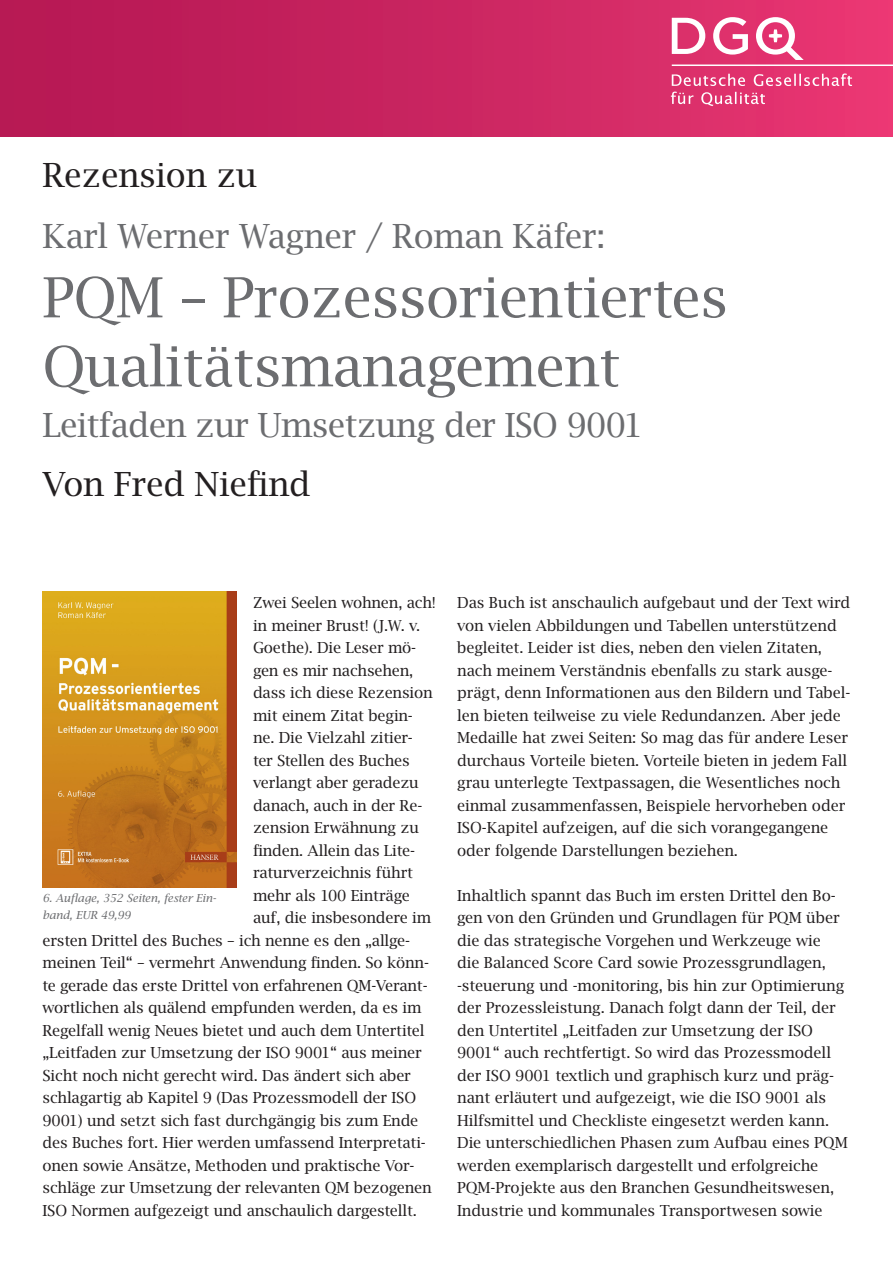
<style>
.page{position:relative;width:893px;height:1263px;background:#fff}
.page>*{position:absolute;margin:0;border:0;box-sizing:border-box;transform-origin:0 0}
.TB_Headline{font:60px/69px "Lucida Bright EF";letter-spacing:-.01em;color:#6c6d70}
.TB_Headline-2{font:36px "Lucida Bright EF";letter-spacing:-.02em;color:#6c6d70}
.TB_Headline-3{font:36px "Lucida Bright EF";letter-spacing:-.005em;color:#231f20}
.t1{font:16.5px/22.5px "Lucida Bright EF";letter-spacing:-.005em;color:#231f20}
.t2{font:italic 12px/16.5px "Lucida Bright EF";color:#6c6d70}
</style>
<div class="page">
<div style="left:0;top:0;width:893px;height:136px;background:linear-gradient(to right,#b21651,#e83672)"></div>
<svg style="left:671px;top:17px;width:222px;height:89px;background:#e85285"></svg>
<img style="left:43px;top:591px;width:193px;height:297px">
<p class="TB_Headline-3" style="left:43px;top:156px;width:216px">Rezension zu</p>
<p class="TB_Headline-2" style="left:43px;top:217px;width:564px">Karl Werner Wagner / Roman Käfer:</p>
<p class="TB_Headline" style="left:43px;top:263px;width:687px">PQM – Prozessorientiertes<br>Qualitätsmanagement</p>
<p class="TB_Headline-2" style="left:43px;top:406px;width:602px">Leitfaden zur Umsetzung der ISO 9001</p>
<p class="TB_Headline-3" style="left:43px;top:465px;width:270px">Von Fred Niefind</p>
<p class="t1" style="left:253px;top:591px;width:184px">Zwei Seelen wohnen, ach!</p>
<p class="t1" style="left:253px;top:614px;width:169px">in meiner Brust! (J.W. v.</p>
<p class="t1" style="left:253px;top:636px;width:165px">Goethe). Die Leser mö-</p>
<p class="t1" style="left:253px;top:659px;width:162px">gen es mir nachsehen,</p>
<p class="t1" style="left:253px;top:681px;width:181px">dass ich diese Rezension</p>
<p class="t1" style="left:253px;top:704px;width:161px">mit einem Zitat begin-</p>
<p class="t1" style="left:253px;top:726px;width:161px">ne. Die Vielzahl zitier-</p>
<p class="t1" style="left:253px;top:749px;width:158px">ter Stellen des Buches</p>
<p class="t1" style="left:253px;top:771px;width:167px">verlangt aber geradezu</p>
<p class="t1" style="left:253px;top:794px;width:171px">danach, auch in der Re-</p>
<p class="t1" style="left:253px;top:816px;width:168px">zension Erwähnung zu</p>
<p class="t1" style="left:253px;top:839px;width:163px">finden. Allein das Lite-</p>
<p class="t1" style="left:253px;top:861px;width:162px">raturverzeichnis führt</p>
<p class="t1" style="left:253px;top:884px;width:158px">mehr als 100 Einträge</p>
<p class="t1" style="left:253px;top:906px;width:180px">auf, die insbesondere im</p>
<p class="t1" style="left:43px;top:929px;width:369px">ersten Drittel des Buches – ich nenne es den „allge-</p>
<p class="t1" style="left:43px;top:951px;width:388px">meinen Teil“ – vermehrt Anwendung finden. So könn-</p>
<p class="t1" style="left:43px;top:974px;width:387px">te gerade das erste Drittel von erfahrenen QM-Verant-</p>
<p class="t1" style="left:43px;top:996px;width:380px">wortlichen als quälend empfunden werden, da es im</p>
<p class="t1" style="left:43px;top:1019px;width:384px">Regelfall wenig Neues bietet und auch dem Untertitel</p>
<p class="t1" style="left:43px;top:1041px;width:381px">„Leitfaden zur Umsetzung der ISO 9001“ aus meiner</p>
<p class="t1" style="left:43px;top:1064px;width:370px">Sicht noch nicht gerecht wird. Das ändert sich aber</p>
<p class="t1" style="left:43px;top:1086px;width:375px">schlagartig ab Kapitel 9 (Das Prozessmodell der ISO</p>
<p class="t1" style="left:43px;top:1109px;width:377px">9001) und setzt sich fast durchgängig bis zum Ende</p>
<p class="t1" style="left:43px;top:1131px;width:385px">des Buches fort. Hier werden umfassend Interpretati-</p>
<p class="t1" style="left:43px;top:1154px;width:373px">onen sowie Ansätze, Methoden und praktische Vor-</p>
<p class="t1" style="left:43px;top:1176px;width:391px">schläge zur Umsetzung der relevanten QM bezogenen</p>
<p class="t1" style="left:43px;top:1199px;width:376px">ISO Normen aufgezeigt und anschaulich dargestellt.</p>
<p class="t2" style="left:43px;top:890px;width:175px">6. Auflage, 352 Seiten, fester Ein&shy;band, EUR 49,99</p>
<p class="t1" style="left:457px;top:591px;width:395px">Das Buch ist anschaulich aufgebaut und der Text wird von vielen Abbildungen und Tabellen unterstützend begleitet. Leider ist dies, neben den vielen Zitaten, nach meinem Verständnis ebenfalls zu stark ausge&shy;prägt, denn Informationen aus den Bildern und Tabel&shy;len bieten teilweise zu viele Redundanzen. Aber jede Medaille hat zwei Seiten: So mag das für andere Leser durchaus Vorteile bieten. Vorteile bieten in jedem Fall grau unterlegte Textpassagen, die Wesentliches noch einmal zusammenfassen, Beispiele hervorheben oder ISO-Kapitel aufzeigen, auf die sich vorangegangene oder folgende Darstellungen beziehen.</p>
<p class="t1" style="left:457px;top:884px;width:392px">Inhaltlich spannt das Buch im ersten Drittel den Bo&shy;gen von den Gründen und Grundlagen für PQM über die das strategische Vorgehen und Werkzeuge wie<br>die Balanced Score Card sowie Prozessgrundlagen, -steuerung und -monitoring, bis hin zur Optimierung der Prozessleistung. Danach folgt dann der Teil, der den Untertitel „Leitfaden zur Umsetzung der ISO 9001“ auch rechtfertigt. So wird das Prozessmodell der ISO 9001 textlich und graphisch kurz und präg&shy;nant erläutert und aufgezeigt, wie die ISO 9001 als Hilfsmittel und Checkliste eingesetzt werden kann.<br>Die unterschiedlichen Phasen zum Aufbau eines PQM werden exemplarisch dargestellt und erfolgreiche PQM-Projekte aus den Branchen Gesundheitswesen, Industrie und kommunales Transportwesen sowie</p>
</div>
